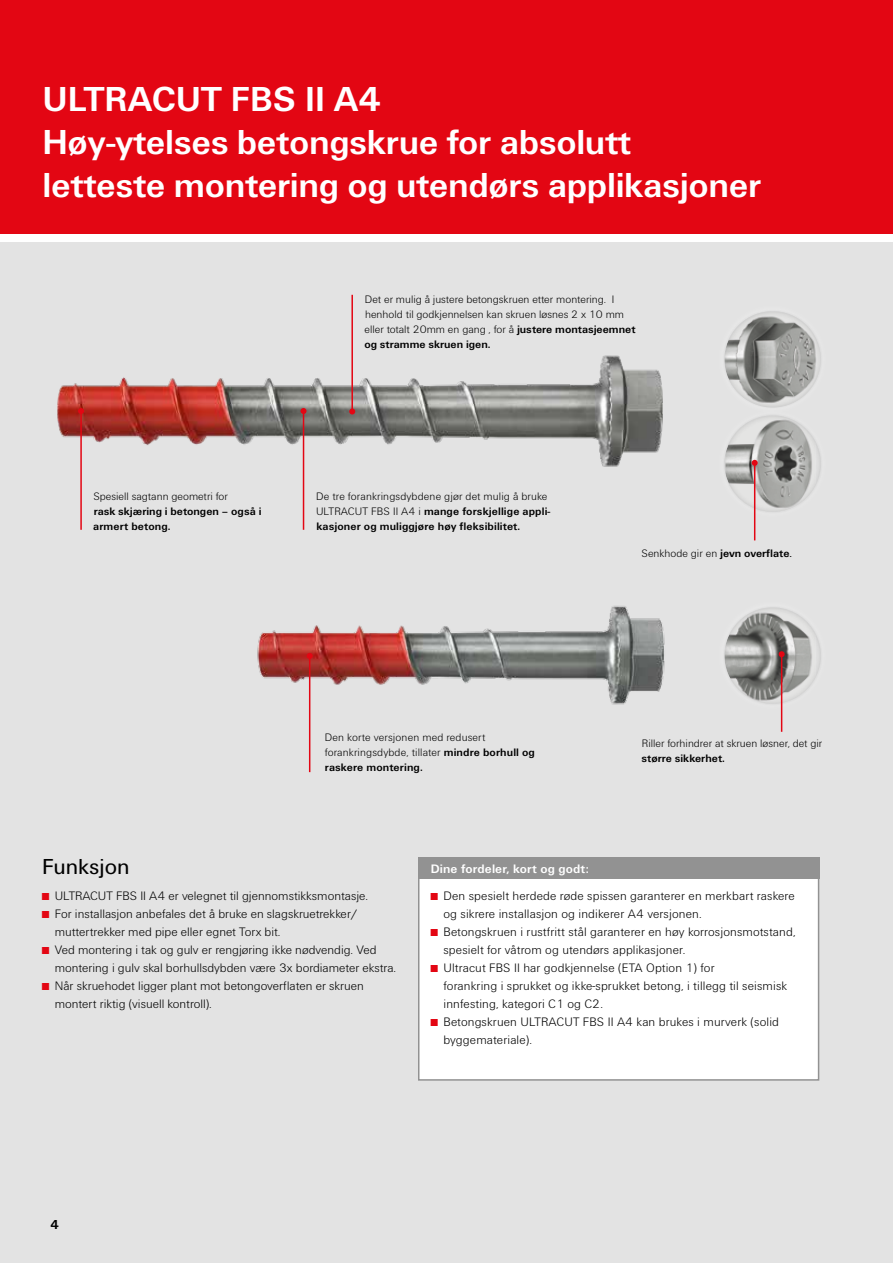
<style>
.page{position:relative;width:893px;height:1263px;background:#fff}
.page>*{position:absolute;margin:0;border:0;box-sizing:border-box;transform-origin:0 0}
.t1{font:700 36px/43.2px "Fi We";letter-spacing:-.01em;color:#fff}
.t2{font:22.5px "Fi We";color:#000}
.t3{font:700 13.5px "Fi We";color:#000}
.t4{font:300 12.75px/18px "Fi We";color:#000}
.t5{font:700 12.75px "Fi We";letter-spacing:.01em;color:#fff}
.t6{font:300 11.25px/15px "Fi We";color:#000}
.t7{font:700 11.25px/15px "Fi We";letter-spacing:.01em;color:#000}
.s1{font-weight:700}
.s2{font-weight:300}
.s3{font-weight:400}
.s4{font-size:10.5px;color:#e30613}
</style>
<div class="page">
<div style="left:0;top:0;width:893px;height:234px;background:#e30613"></div>
<div style="left:0;top:242px;width:893px;height:1021px;background:#e3e3e3"></div>
<div style="left:418px;top:857px;width:401px;height:224px;background:#fff;border:2px solid #929292"></div>
<div style="left:721px;top:413px;width:101px;height:100px;background:#000;opacity:.25"></div>
<div style="left:717px;top:303px;width:111px;height:112px;background:#e3e3e3"></div>
<div style="left:721px;top:308px;width:101px;height:101px;background:#000;opacity:.25"></div>
<img style="left:57px;top:294px;width:606px;height:151px">
<img style="left:250px;top:444px;width:415px;height:329px">
<hr style="left:80px;top:411px;width:2px;height:119px;background:#e30613">
<svg style="left:78px;top:408px;width:6px;height:6px"></svg>
<div style="left:418px;top:857px;width:401px;height:21px;background:#929292"></div>
<hr style="left:309px;top:656px;width:1px;height:116px;background:#e30613">
<svg style="left:307px;top:653px;width:6px;height:6px"></svg>
<hr style="left:781px;top:654px;width:1px;height:78px;background:#e30613">
<svg style="left:724px;top:607px;width:97px;height:97px"></svg>
<hr style="left:754px;top:463px;width:1px;height:77px;background:#e30613">
<svg style="left:724px;top:415px;width:97px;height:69px"></svg>
<hr style="left:303px;top:411px;width:1px;height:119px;background:#e30613">
<svg style="left:301px;top:408px;width:6px;height:6px"></svg>
<hr style="left:351px;top:295px;width:2px;height:116px;background:#e30613">
<svg style="left:349px;top:408px;width:6px;height:6px"></svg>
<h1 class="t1" style="left:43px;top:78px;width:720px">ULTRACUT FBS II A4<br>Høy-ytelses betongskrue for absolutt letteste montering og utendørs applikasjoner</h1>
<p class="t6" style="left:364px;top:292px;width:273px">Det er mulig å justere betongskruen etter montering. I henhold til godkjennelsen kan skruen løsnes 2 x 10 mm eller totalt 20mm en gang , for å <span class="s1">justere montasjeemnet og stramme skruen igen.</span></p>
<p class="t6" style="left:93px;top:489px;width:136px">Spesiell sagtann geometri for</p>
<p class="t7" style="left:93px;top:504px;width:170px">rask skjæring i betongen – også i armert betong.</p>
<p class="t7" style="left:316px;top:489px;width:236px"><span class="s2">De tre forankringsdybdene gjør det mulig å bruke<br>ULTRACUT FBS II A4 i</span> mange forskjellige appli&shy;kasjoner og muliggjøre høy fleksibilitet.</p>
<p class="t6" style="left:642px;top:546px;width:152px">Senkhode gir en <span class="s1">jevn overflate</span><span class="s3">.</span></p>
<p class="t6" style="left:325px;top:730px;width:212px">Den korte versjonen med redusert forankringsdybde, tillater <span class="s1">mindre borhull og raskere montering.</span></p>
<p class="t6" style="left:642px;top:735px;width:182px">Riller forhindrer at skruen løsner, det gir</p>
<p class="t7" style="left:642px;top:750px;width:85px">større sikkerhet.</p>
<h2 class="t2" style="left:42px;top:854px;width:89px">Funksjon</h2>
<p class="t4" style="left:42px;top:887px;width:328px"><span class="s4">■</span> ULTRACUT FBS II A4 er velegnet til gjennomstikksmontasje.</p>
<p class="t4" style="left:55px;top:905px;width:304px;text-indent:-13px"><span class="s4">■</span> For installasjon anbefales det å bruke en slagskruetrekker/ muttertrekker med pipe eller egnet Torx bit.</p>
<p class="t4" style="left:55px;top:941px;width:343px;text-indent:-13px"><span class="s4">■</span> Ved montering i tak og gulv er rengjøring ikke nødvendig. Ved montering i gulv skal borhullsdybden være 3x bordiameter ekstra.</p>
<p class="t4" style="left:55px;top:977px;width:311px;text-indent:-13px"><span class="s4">■</span> Når skruehodet ligger plant mot betongoverflaten er skruen montert riktig (visuell kontroll).</p>
<p class="t5" style="left:431px;top:861px;width:160px">Dine fordeler, kort og godt:</p>
<p class="t4" style="left:443px;top:887px;width:353px;text-indent:-13px"><span class="s4">■</span> Den spesielt herdede røde spissen garanterer en merkbart raskere og sikrere installasjon og indikerer A4 versjonen.</p>
<p class="t4" style="left:443px;top:923px;width:354px;text-indent:-13px"><span class="s4">■</span> Betongskruen i rustfritt stål garanterer en høy korrosjonsmotstand, spesielt for våtrom og utendørs applikasjoner.</p>
<p class="t4" style="left:443px;top:959px;width:345px;text-indent:-13px"><span class="s4">■</span> Ultracut FBS II har godkjennelse (ETA Option 1) for<br>forankring i sprukket og ikke-sprukket betong, i tillegg til seismisk innfesting, kategori C1 og C2.</p>
<p class="t4" style="left:443px;top:1013px;width:337px;text-indent:-13px"><span class="s4">■</span> Betongskruen ULTRACUT FBS II A4 kan brukes i murverk (solid byggemateriale).</p>
<p class="t3" style="left:50px;top:1216px;width:10px">4</p>
</div>
